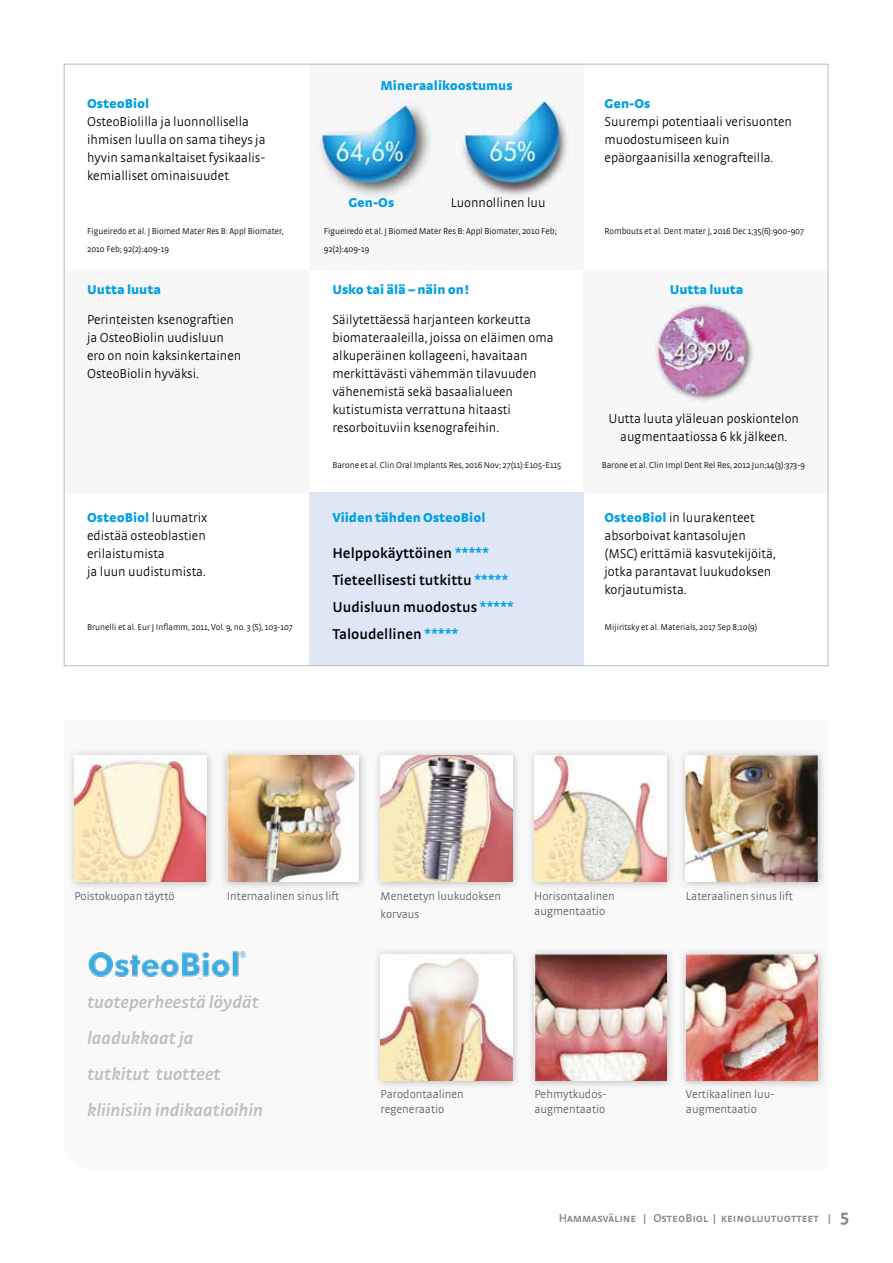
<style>
.page{position:relative;width:893px;height:1263px;background:#fff}
.page>*{position:absolute;margin:0;border:0;box-sizing:border-box;transform-origin:0 0}
.t1{font:italic 600 18px/36px "Strada";color:#bcbcbc}
.t2{font:600 15px/27px "Strada";color:#000}
.t3{font:300 13.5px/18px "Strada";color:#000}
.t4{font:900 13.5px "Strada";color:#009fe3}
.t5{font:300 12px/15px "Strada";color:#525f69}
.t6{font:600 12px "Strada SC";color:#878787}
.t7{font:300 9px/18px "Strada";color:#000}
.s1{font-weight:900;color:#009fe3}
.s2{color:#009fe3}
.s3{font-family:"Strada";font-weight:700;font-size:18px}
</style>
<div class="page">
<img style="left:310px;top:95px;width:259px;height:105px">
<img style="left:651px;top:302px;width:106px;height:105px">
<div style="left:373px;top:947px;width:148px;height:142px;background:#a19f9f;opacity:.75"></div>
<img style="left:380px;top:954px;width:132px;height:126px">
<div style="left:527px;top:947px;width:148px;height:142px;background:#a19f9f;opacity:.75"></div>
<img style="left:534px;top:954px;width:132px;height:126px">
<div style="left:679px;top:947px;width:147px;height:142px;background:#a19f9f;opacity:.75"></div>
<img style="left:686px;top:954px;width:132px;height:126px">
<div style="left:67px;top:748px;width:148px;height:143px;background:#a19f9f;opacity:.75"></div>
<img style="left:74px;top:756px;width:132px;height:126px">
<div style="left:678px;top:748px;width:148px;height:143px;background:#a19f9f;opacity:.75"></div>
<img style="left:686px;top:756px;width:131px;height:126px">
<div style="left:373px;top:748px;width:148px;height:143px;background:#a19f9f;opacity:.75"></div>
<img style="left:380px;top:756px;width:132px;height:126px">
<div style="left:527px;top:748px;width:148px;height:143px;background:#a19f9f;opacity:.75"></div>
<img style="left:534px;top:756px;width:132px;height:126px">
<div style="left:220px;top:748px;width:148px;height:143px;background:#a19f9f;opacity:.75"></div>
<img style="left:227px;top:756px;width:132px;height:126px">
<div style="left:64px;top:270px;width:244px;height:222px;background:#f6f6f5"></div>
<div style="left:309px;top:492px;width:275px;height:174px;background:#dfe7f7"></div>
<img style="left:88px;top:951px;width:158px;height:26px">
<p class="t4" style="left:87px;top:95px;width:64px">OsteoBiol</p>
<p class="t3" style="left:87px;top:112px;width:180px">OsteoBiolilla ja luonnollisella ihmisen luulla on sama tiheys ja hyvin samankaltaiset fysikaalis&shy;kemialliset ominaisuudet</p>
<p class="t7" style="left:87px;top:222px;width:198px">Figueiredo et al. J Biomed Mater Res B: Appl Biomater,<br>2010 Feb; 92(2):409-19</p>
<p class="t4" style="left:380px;top:77px;width:134px">Mineraalikoostumus</p>
<p class="t4" style="left:348px;top:194px;width:47px">Gen-Os</p>
<p class="t3" style="left:451px;top:193px;width:96px">Luonnollinen luu</p>
<p class="t7" style="left:324px;top:222px;width:234px">Figueiredo et al. J Biomed Mater Res B: Appl Biomater, 2010 Feb;<br>92(2):409-19</p>
<p class="t4" style="left:605px;top:95px;width:47px">Gen-Os</p>
<p class="t3" style="left:605px;top:112px;width:189px">Suurempi potentiaali verisuonten muodostumiseen kuin epäorgaanisilla xenografteilla.</p>
<p class="t7" style="left:605px;top:222px;width:201px">Rombouts et al. Dent mater J, 2016 Dec 1;35(6):900-907</p>
<p class="t4" style="left:332px;top:281px;width:138px">Usko tai älä – näin on!</p>
<p class="t3" style="left:332px;top:310px;width:223px">Säilytettäessä harjanteen korkeutta biomateraaleilla, joissa on eläimen oma alkuperäinen kollageeni, havaitaan merkittävästi vähemmän tilavuuden vähenemistä sekä basaalialueen kutistumista verrattuna hitaasti resorboituviin ksenografeihin.</p>
<p class="t7" style="left:332px;top:456px;width:230px">Barone et al. Clin Oral Implants Res, 2016 Nov; 27(11):E105-E115</p>
<p class="t4" style="left:87px;top:281px;width:75px">Uutta luuta</p>
<p class="t4" style="left:670px;top:281px;width:75px">Uutta luuta</p>
<p class="t3" style="left:87px;top:310px;width:156px">Perinteisten ksenograftien ja OsteoBiolin uudisluun ero on noin kaksinkertainen<br>OsteoBiolin hyväksi.</p>
<p class="t3" style="left:608px;top:409px;width:192px;text-align:center">Uutta luuta yläleuan poskiontelon augmentaatiossa 6 kk jälkeen.</p>
<p class="t7" style="left:602px;top:456px;width:205px">Barone et al. Clin Impl Dent Rel Res, 2012 Jun;14(3):373-9</p>
<p class="t3" style="left:87px;top:508px;width:122px"><span class="s1">OsteoBiol</span> luumatrix edistää osteoblastien erilaistumista<br>ja luun uudistumista.</p>
<p class="t7" style="left:87px;top:618px;width:207px">Brunelli et al. Eur J Inflamm, 2011, Vol. 9, no. 3 (S), 103-107</p>
<p class="t4" style="left:332px;top:509px;width:155px">Viiden tähden OsteoBiol</p>
<p class="t2" style="left:332px;top:539px;width:183px">Helppokäyttöinen <span class="s2">*****<br></span>Tieteellisesti tutkittu <span class="s2">*****<br></span>Uudisluun muodostus <span class="s2">*****<br></span>Taloudellinen <span class="s2">*****</span></p>
<p class="t3" style="left:604px;top:508px;width:173px"><span class="s1">OsteoBiol</span> in luurakenteet absorboivat kantasolujen (MSC) erittämiä kasvutekijöitä, jotka parantavat luukudoksen korjautumista.</p>
<p class="t7" style="left:605px;top:618px;width:154px">Mijiritsky et al. Materials, 2017 Sep 8;10(9)</p>
<p class="t5" style="left:74px;top:888px;width:102px">Poistokuopan täyttö</p>
<p class="t5" style="left:227px;top:888px;width:114px">Internaalinen sinus lift</p>
<p class="t5" style="left:381px;top:887px;width:122px;line-height:18px">Menetetyn luukudoksen korvaus</p>
<p class="t5" style="left:534px;top:888px;width:82px">Horisontaalinen augmentaatio</p>
<p class="t5" style="left:686px;top:888px;width:108px">Lateraalinen sinus lift</p>
<h1 class="t1" style="left:87px;top:984px;width:177px">tuoteperheestä löydät laadukkaat ja<br>tutkitut tuotteet kliinisiin indikaatioihin</h1>
<p class="t5" style="left:381px;top:1086px;width:85px">Parodontaalinen regeneraatio</p>
<p class="t5" style="left:534px;top:1086px;width:74px">Pehmytkudos&shy;augmentaatio</p>
<p class="t5" style="left:686px;top:1086px;width:90px">Vertikaalinen luu&shy;augmentaatio</p>
<p class="t6" style="left:559px;top:1211px;width:292px">Hammasväline | OsteoBiol | keinoluutuotteet | <span class="s3">5</span></p>
</div>
